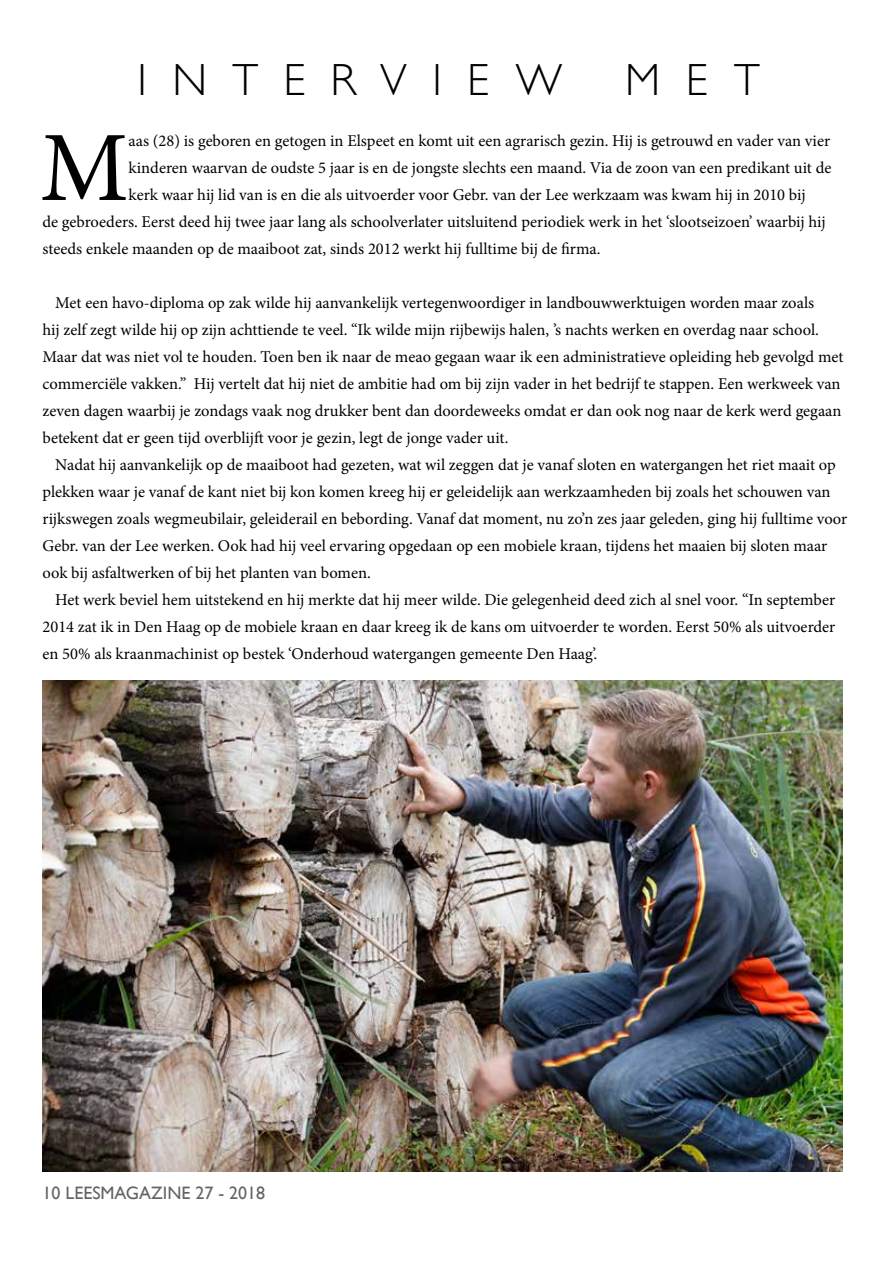
<style>
.page{position:relative;width:893px;height:1263px;background:#fff}
.page>*{position:absolute;margin:0;border:0;box-sizing:border-box;transform-origin:0 0}
.t1{font:99.6px "Minion Pro";color:#000}
.t2{font:300 45px "Gill Sans";letter-spacing:.565em;color:#000}
.t3{font:18px "Gill Sans";color:#636466}
.t4{font:16.5px/27px "Minion Pro";color:#000}
</style>
<div class="page">
<img style="left:42px;top:680px;width:800px;height:491px">
<h2 class="t2" style="left:137px;top:44px;width:426px">INTERVIEW</h2>
<h2 class="t2" style="left:625px;top:44px;width:136px">MET</h2>
<h1 class="t1" style="left:40px;top:101px;width:90px">M</h1>
<p class="t4" style="left:129px;top:127px;width:703px">aas (28) is geboren en getogen in Elspeet en komt uit een agrarisch gezin. Hij is getrouwd en vader van vier</p>
<p class="t4" style="left:129px;top:154px;width:704px">kinderen waarvan de oudste 5 jaar is en de jongste slechts een maand. Via de zoon van een predikant uit de</p>
<p class="t4" style="left:129px;top:181px;width:678px">kerk waar hij lid van is en die als uitvoerder voor Gebr. van der Lee werkzaam was kwam hij in 2010 bij</p>
<p class="t4" style="left:43px;top:208px;width:785px">de gebroeders. Eerst deed hij twee jaar lang als schoolverlater uitsluitend periodiek werk in het ‘slootseizoen’ waarbij hij</p>
<p class="t4" style="left:43px;top:235px;width:560px">steeds enkele maanden op de maaiboot zat, sinds 2012 werkt hij fulltime bij de firma.</p>
<p class="t4" style="left:43px;top:289px;width:802px;text-indent:13px">Met een havo-diploma op zak wilde hij aanvankelijk vertegenwoordiger in landbouwwerktuigen worden maar zoals<br>hij zelf zegt wilde hij op zijn achttiende te veel. “Ik wilde mijn rijbewijs halen, ’s nachts werken en overdag naar school.<br>Maar dat was niet vol te houden. Toen ben ik naar de meao gegaan waar ik een administratieve opleiding heb gevolgd met commerciële vakken.” Hij vertelt dat hij niet de ambitie had om bij zijn vader in het bedrijf te stappen. Een werkweek van zeven dagen waarbij je zondags vaak nog drukker bent dan doordeweeks omdat er dan ook nog naar de kerk werd gegaan betekent dat er geen tijd overblijft voor je gezin, legt de jonge vader uit.</p>
<p class="t4" style="left:43px;top:451px;width:806px;text-indent:13px">Nadat hij aanvankelijk op de maaiboot had gezeten, wat wil zeggen dat je vanaf sloten en watergangen het riet maait op plekken waar je vanaf de kant niet bij kon komen kreeg hij er geleidelijk aan werkzaamheden bij zoals het schouwen van rijkswegen zoals wegmeubilair, geleiderail en bebording. Vanaf dat moment, nu zo’n zes jaar geleden, ging hij fulltime voor Gebr. van der Lee werken. Ook had hij veel ervaring opgedaan op een mobiele kraan, tijdens het maaien bij sloten maar ook bij asfaltwerken of bij het planten van bomen.</p>
<p class="t4" style="left:43px;top:586px;width:794px;text-align:justify;text-indent:13px">Het werk beviel hem uitstekend en hij merkte dat hij meer wilde. Die gelegenheid deed zich al snel voor. “In september 2014 zat ik in Den Haag op de mobiele kraan en daar kreeg ik de kans om uitvoerder te worden. Eerst 50% als uitvoerder en 50% als kraanmachinist op bestek ‘Onderhoud watergangen gemeente Den Haag’.</p>
<p class="t3" style="left:43px;top:1182px;width:224px">10 LEESMAGAZINE 27 - 2018</p>
</div>
